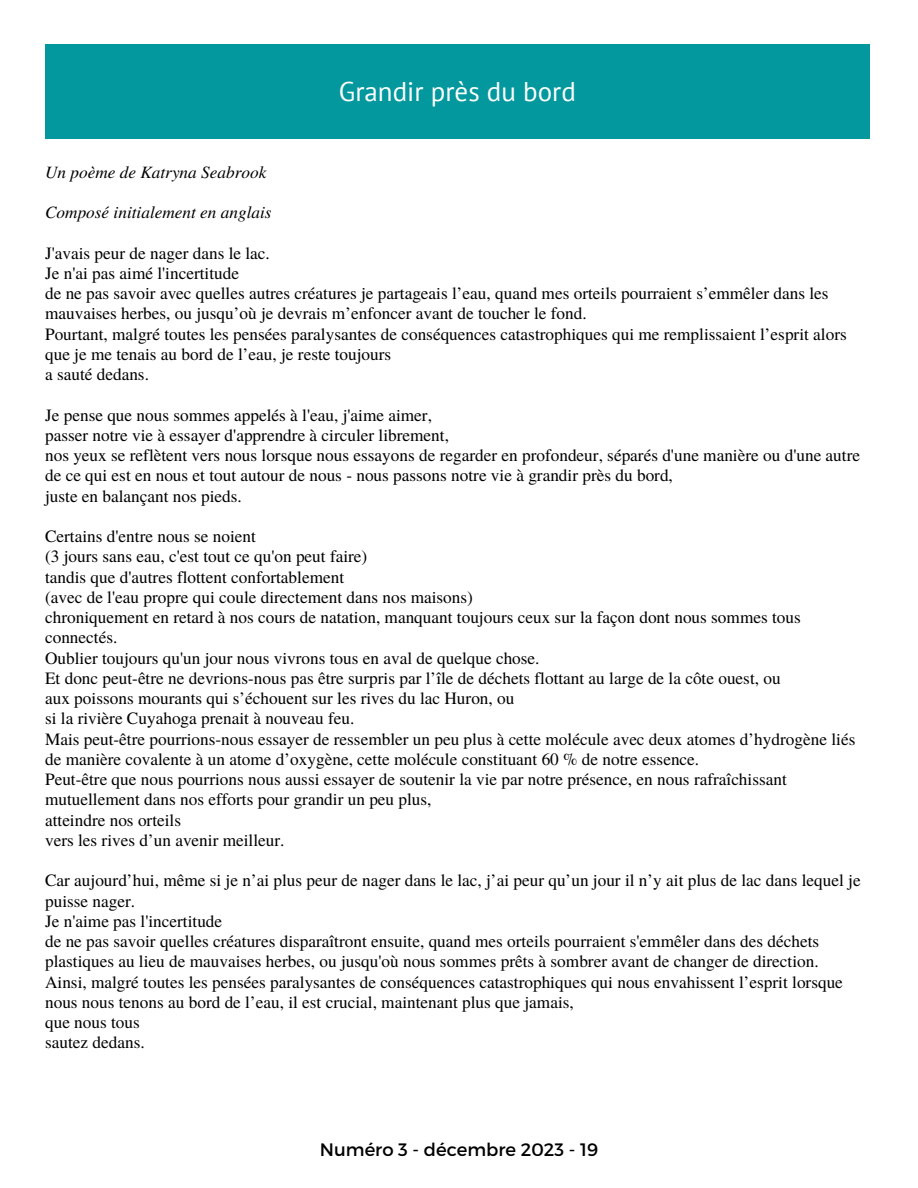
<style>
.page{position:relative;width:918px;height:1188px;background:#fff}
.page>*{position:absolute;margin:0;border:0;box-sizing:border-box;transform-origin:0 0}
.t1{font:27px "PT Sans";color:#fff}
.t2{font:18px "Montserrat";color:#000}
.t3{font:17.25px/20.2px "Te X Gyre Termes";color:#000}
.t4{font:italic 17.25px "Te X Gyre Termes";color:#000}
</style>
<div class="page">
<div style="left:45px;top:44px;width:825px;height:95px;background:#03989e"></div>
<p class="t1" style="left:339px;top:73px;width:238px">Grandir près du bord</p>
<p class="t4" style="left:45px;top:159px;width:223px">Un poème de Katryna Seabrook</p>
<p class="t4" style="left:45px;top:200px;width:228px">Composé initialement en anglais</p>
<p class="t3" style="left:45px;top:242px;width:226px">J'avais peur de nager dans le lac.</p>
<p class="t3" style="left:45px;top:262px;width:195px">Je n'ai pas aimé l'incertitude</p>
<p class="t3" style="left:45px;top:282px;width:785px">de ne pas savoir avec quelles autres créatures je partageais l’eau, quand mes orteils pourraient s’emmêler dans les mauvaises herbes, ou jusqu’où je devrais m’enfoncer avant de toucher le fond.</p>
<p class="t3" style="left:45px;top:323px;width:803px">Pourtant, malgré toutes les pensées paralysantes de conséquences catastrophiques qui me remplissaient l’esprit alors que je me tenais au bord de l’eau, je reste toujours</p>
<p class="t3" style="left:45px;top:363px;width:105px">a sauté dedans.</p>
<p class="t3" style="left:45px;top:404px;width:388px">Je pense que nous sommes appelés à l'eau, j'aime aimer,</p>
<p class="t3" style="left:45px;top:424px;width:405px">passer notre vie à essayer d'apprendre à circuler librement,</p>
<p class="t3" style="left:45px;top:444px;width:817px">nos yeux se reflètent vers nous lorsque nous essayons de regarder en profondeur, séparés d'une manière ou d'une autre</p>
<p class="t3" style="left:45px;top:465px;width:629px">de ce qui est en nous et tout autour de nous - nous passons notre vie à grandir près du bord,</p>
<p class="t3" style="left:45px;top:485px;width:198px">juste en balançant nos pieds.</p>
<p class="t3" style="left:45px;top:525px;width:212px">Certains d'entre nous se noient</p>
<p class="t3" style="left:45px;top:546px;width:324px">(3 jours sans eau, c'est tout ce qu'on peut faire)</p>
<p class="t3" style="left:45px;top:566px;width:301px">tandis que d'autres flottent confortablement</p>
<p class="t3" style="left:45px;top:586px;width:429px">(avec de l'eau propre qui coule directement dans nos maisons)</p>
<p class="t3" style="left:45px;top:606px;width:757px">chroniquement en retard à nos cours de natation, manquant toujours ceux sur la façon dont nous sommes tous connectés.</p>
<p class="t3" style="left:45px;top:647px;width:496px">Oublier toujours qu'un jour nous vivrons tous en aval de quelque chose.</p>
<p class="t3" style="left:45px;top:667px;width:737px">Et donc peut-être ne devrions-nous pas être surpris par l’île de déchets flottant au large de la côte ouest, ou</p>
<p class="t3" style="left:45px;top:687px;width:471px">aux poissons mourants qui s’échouent sur les rives du lac Huron, ou</p>
<p class="t3" style="left:45px;top:708px;width:311px">si la rivière Cuyahoga prenait à nouveau feu.</p>
<p class="t3" style="left:45px;top:728px;width:812px">Mais peut-être pourrions-nous essayer de ressembler un peu plus à cette molécule avec deux atomes d’hydrogène liés de manière covalente à un atome d’oxygène, cette molécule constituant 60 % de notre essence.</p>
<p class="t3" style="left:45px;top:768px;width:743px">Peut-être que nous pourrions nous aussi essayer de soutenir la vie par notre présence, en nous rafraîchissant mutuellement dans nos efforts pour grandir un peu plus,</p>
<p class="t3" style="left:45px;top:809px;width:138px">atteindre nos orteils</p>
<p class="t3" style="left:45px;top:829px;width:241px">vers les rives d’un avenir meilleur.</p>
<p class="t3" style="left:45px;top:870px;width:817px">Car aujourd’hui, même si je n’ai plus peur de nager dans le lac, j’ai peur qu’un jour il n’y ait plus de lac dans lequel je puisse nager.</p>
<p class="t3" style="left:45px;top:910px;width:179px">Je n'aime pas l'incertitude</p>
<p class="t3" style="left:45px;top:930px;width:776px">de ne pas savoir quelles créatures disparaîtront ensuite, quand mes orteils pourraient s'emmêler dans des déchets plastiques au lieu de mauvaises herbes, ou jusqu'où nous sommes prêts à sombrer avant de changer de direction.</p>
<p class="t3" style="left:45px;top:971px;width:799px">Ainsi, malgré toutes les pensées paralysantes de conséquences catastrophiques qui nous envahissent l’esprit lorsque nous nous tenons au bord de l’eau, il est crucial, maintenant plus que jamais,</p>
<p class="t3" style="left:45px;top:1011px;width:96px">que nous tous</p>
<p class="t3" style="left:45px;top:1032px;width:101px">sautez dedans.</p>
<p class="t2" style="left:320px;top:1138px;width:280px">Numéro 3 - décembre 2023 - 19</p>
</div>
